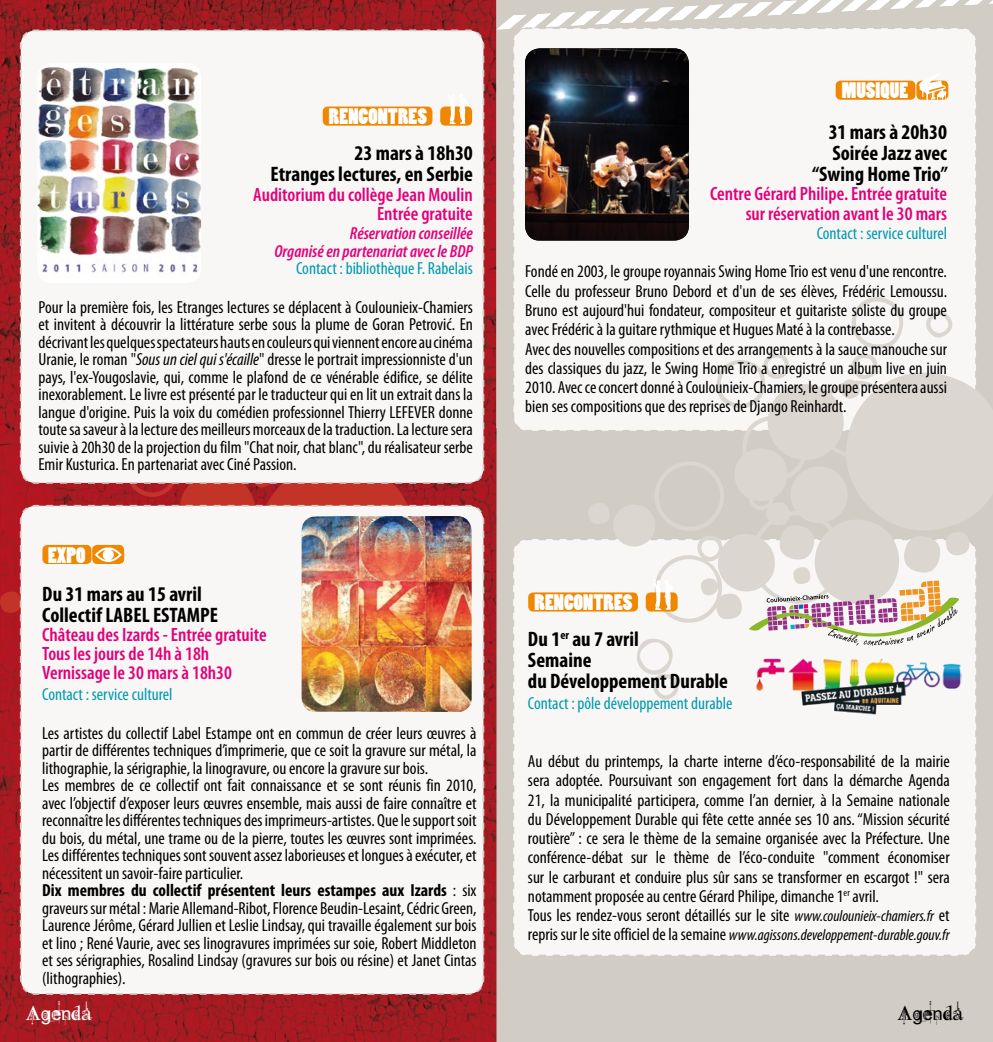
<style>
.page{position:relative;width:993px;height:1042px;background:#fff}
.page>*{position:absolute;margin:0;border:0;box-sizing:border-box;transform-origin:0 0}
.t1{font:700 condensed 21px/21px "Myriad Pro";color:#000;text-align:right}
.t2{font:21px "Poplar Std";color:#fff}
.t3{font:21px "Kingthings Piquenmeex";color:#000}
.t4{font:21px "Kingthings Piquenmeex";color:#fff}
.t5{font:600 condensed 19.25px/19.2px "Myriad Pro";color:#e2007a;text-align:right}
.t6{font:condensed 17.5px/17.5px "Myriad Pro";color:#000}
.t7{font:condensed 17.5px "Myriad Pro";color:#0099b0}
.t8{font:italic 600 condensed 17.5px/17.5px "Myriad Pro";color:#e2007a;text-align:right}
.t9{font:italic condensed 15.75px "Myriad Pro";color:#000}
.s1{font-style:italic}
.s2{font-weight:700}
.s3{font-style:italic;font-size:15.75px}
.s4{font-style:normal;font-size:17.5px}
</style>
<div class="page">
<img style="left:0;top:0;width:496px;height:1042px">
<div style="left:496px;top:0;width:496px;height:1042px;background:#d1ccc4"></div>
<svg style="left:843px;top:0;width:139px;height:11px"></svg>
<svg style="left:988px;top:0;width:4px;height:4px"></svg>
<svg style="left:566px;top:0;width:277px;height:27px"></svg>
<svg style="left:496px;top:12px;width:79px;height:23px"></svg>
<div style="left:512px;top:27px;width:464px;height:405px;background:#f8f7f6"></div>
<div style="left:512px;top:538px;width:464px;height:418px;background:#f8f7f6"></div>
<svg style="left:0;top:385px;width:416px;height:405px;background:#b12023"></svg>
<div style="left:20px;top:505px;width:464px;height:490px;background:#f8f7f6"></div>
<div style="left:20px;top:29px;width:464px;height:455px;background:#f8f7f6"></div>
<svg style="left:587px;top:296px;width:405px;height:405px"></svg>
<img style="left:525px;top:48px;width:163px;height:192px">
<img style="left:37px;top:63px;width:164px;height:220px">
<img style="left:301px;top:516px;width:170px;height:196px">
<div style="left:42px;top:545px;width:49px;height:19px;background:#f08700;border-radius:5px"></div>
<div style="left:92px;top:545px;width:32px;height:19px;background:#f08700;border-radius:5px"></div>
<svg style="left:95px;top:547px;width:27px;height:15px"></svg>
<div style="left:835px;top:81px;width:80px;height:19px;background:#f08700;border-radius:5px"></div>
<svg style="left:916px;top:81px;width:31px;height:19px"></svg>
<svg style="left:918px;top:73px;width:28px;height:31px"></svg>
<img style="left:754px;top:654px;width:207px;height:61px">
<svg style="left:747px;top:580px;width:212px;height:65px"></svg>
<div style="left:322px;top:107px;width:110px;height:19px;background:#f08700;border-radius:5px"></div>
<div style="left:440px;top:107px;width:32px;height:19px;background:#f08700;border-radius:5px"></div>
<svg style="left:448px;top:92px;width:20px;height:32px"></svg>
<div style="left:528px;top:592px;width:109px;height:19px;background:#f08700;border-radius:5px"></div>
<div style="left:645px;top:592px;width:32px;height:19px;background:#f08700;border-radius:5px"></div>
<svg style="left:653px;top:578px;width:20px;height:32px"></svg>
<p class="t2" style="left:329px;top:105px;width:100px">RENCONTRES</p>
<p class="t1" style="left:270px;top:142px;width:204px">23 mars à 18h30<br>Etranges lectures, en Serbie</p>
<p class="t5" style="left:253px;top:184px;width:221px">Auditorium du collège Jean Moulin<br>Entrée gratuite</p>
<p class="t8" style="left:274px;top:224px;width:200px">Réservation conseillée<br>Organisé en partenariat avec le BDP</p>
<p class="t7" style="left:296px;top:258px;width:178px">Contact : bibliothèque F. Rabelais</p>
<p class="t6" style="left:38px;top:298px;width:436px;text-align:justify">Pour la première fois, les Etranges lectures se déplacent à Coulounieix-Chamiers et invitent à découvrir la littérature serbe sous la plume de Goran Petrović. En décrivant les quelques spectateurs hauts en couleurs qui viennent encore au cinéma Uranie, le roman "<span class="s1">Sous un ciel qui s'écaille</span>" dresse le portrait impressionniste d'un pays, l'ex-Yougoslavie, qui, comme le plafond de ce vénérable édifice, se délite inexorablement. Le livre est présenté par le traducteur qui en lit un extrait dans la langue d'origine. Puis la voix du comédien professionnel Thierry LEFEVER donne toute sa saveur à la lecture des meilleurs morceaux de la traduction. La lecture sera suivie à 20h30 de la projection du film "Chat noir, chat blanc", du réalisateur serbe Emir Kusturica. En partenariat avec Ciné Passion.</p>
<p class="t2" style="left:48px;top:543px;width:39px">EXPO</p>
<p class="t1" style="left:42px;top:583px;width:177px;text-align:left">Du 31 mars au 15 avril<br>Collectif LABEL ESTAMPE</p>
<p class="t5" style="left:42px;top:624px;width:226px;text-align:left">Château des Izards - Entrée gratuite<br>Tous les jours de 14h à 18h<br>Vernissage le 30 mars à 18h30</p>
<p class="t7" style="left:42px;top:684px;width:132px">Contact : service culturel</p>
<p class="t6" style="left:42px;top:724px;width:436px">Les artistes du collectif Label Estampe ont en commun de créer leurs œuvres à partir de différentes techniques d’imprimerie, que ce soit la gravure sur métal, la lithographie, la sérigraphie, la linogravure, ou encore la gravure sur bois.<br>Les membres de ce collectif ont fait connaissance et se sont réunis fin 2010, avec l’objectif d’exposer leurs œuvres ensemble, mais aussi de faire connaître et reconnaître les différentes techniques des imprimeurs-artistes. Que le support soit du bois, du métal, une trame ou de la pierre, toutes les œuvres sont imprimées.<br>Les différentes techniques sont souvent assez laborieuses et longues à exécuter, et nécessitent un savoir-faire particulier.<br><span class="s2">Dix membres du collectif présentent leurs estampes aux Izards</span> : six graveurs sur métal : Marie Allemand-Ribot, Florence Beudin-Lesaint, Cédric Green, Laurence Jérôme, Gérard Jullien et Leslie Lindsay, qui travaille également sur bois et lino ; René Vaurie, avec ses linogravures imprimées sur soie, Robert Middleton et ses sérigraphies, Rosalind Lindsay (gravures sur bois ou résine) et Janet Cintas (lithographies).</p>
<p class="t4" style="left:26px;top:1001px;width:67px">AGENDA</p>
<p class="t2" style="left:841px;top:79px;width:68px">MUSIQUE</p>
<p class="t1" style="left:812px;top:121px;width:137px">31 mars à 20h30<br>Soirée Jazz avec “Swing Home Trio”</p>
<p class="t5" style="left:709px;top:184px;width:238px">Centre Gérard Philipe. Entrée gratuite sur réservation avant le 30 mars</p>
<p class="t7" style="left:816px;top:223px;width:132px">Contact : service culturel</p>
<p class="t6" style="left:525px;top:262px;width:423px;line-height:19.2px">Fondé en 2003, le groupe royannais Swing Home Trio est venu d'une rencontre.<br>Celle du professeur Bruno Debord et d'un de ses élèves, Frédéric Lemoussu.<br>Bruno est aujourd'hui fondateur, compositeur et guitariste soliste du groupe avec Frédéric à la guitare rythmique et Hugues Maté à la contrebasse.<br>Avec des nouvelles compositions et des arrangements à la sauce manouche sur des classiques du jazz, le Swing Home Trio a enregistré un album live en juin 2010. Avec ce concert donné à Coulounieix-Chamiers, le groupe présentera aussi bien ses compositions que des reprises de Django Reinhardt.</p>
<p class="t2" style="left:534px;top:591px;width:100px">RENCONTRES</p>
<p class="t1" style="left:527px;top:628px;width:201px;text-align:left">Du 1<sup>er</sup> au 7 avril<br>Semaine<br>du Développement Durable</p>
<p class="t7" style="left:527px;top:693px;width:206px">Contact : pôle développement durable</p>
<p class="t6" style="left:527px;top:751px;width:423px;line-height:19.2px">Au début du printemps, la charte interne d’éco-responsabilité de la mairie sera adoptée. Poursuivant son engagement fort dans la démarche Agenda 21, la municipalité participera, comme l’an dernier, à la Semaine nationale du Développement Durable qui fête cette année ses 10 ans. “Mission sécurité routière” : ce sera le thème de la semaine organisée avec la Préfecture. Une conférence-débat sur le thème de l’éco-conduite "comment économiser sur le carburant et conduire plus sûr sans se transformer en escargot !" sera notamment proposée au centre Gérard Philipe, dimanche 1<sup>er</sup> avril.<br>Tous les rendez-vous seront détaillés sur le site <span class="s3">www.coulounieix-chamiers.fr</span> et</p>
<p class="t9" style="left:527px;top:925px;width:423px"><span class="s4">repris sur le site officiel de la semaine</span> www.agissons.developpement-durable.gouv.fr</p>
<p class="t3" style="left:897px;top:1001px;width:67px">AGENDA</p>
</div>
